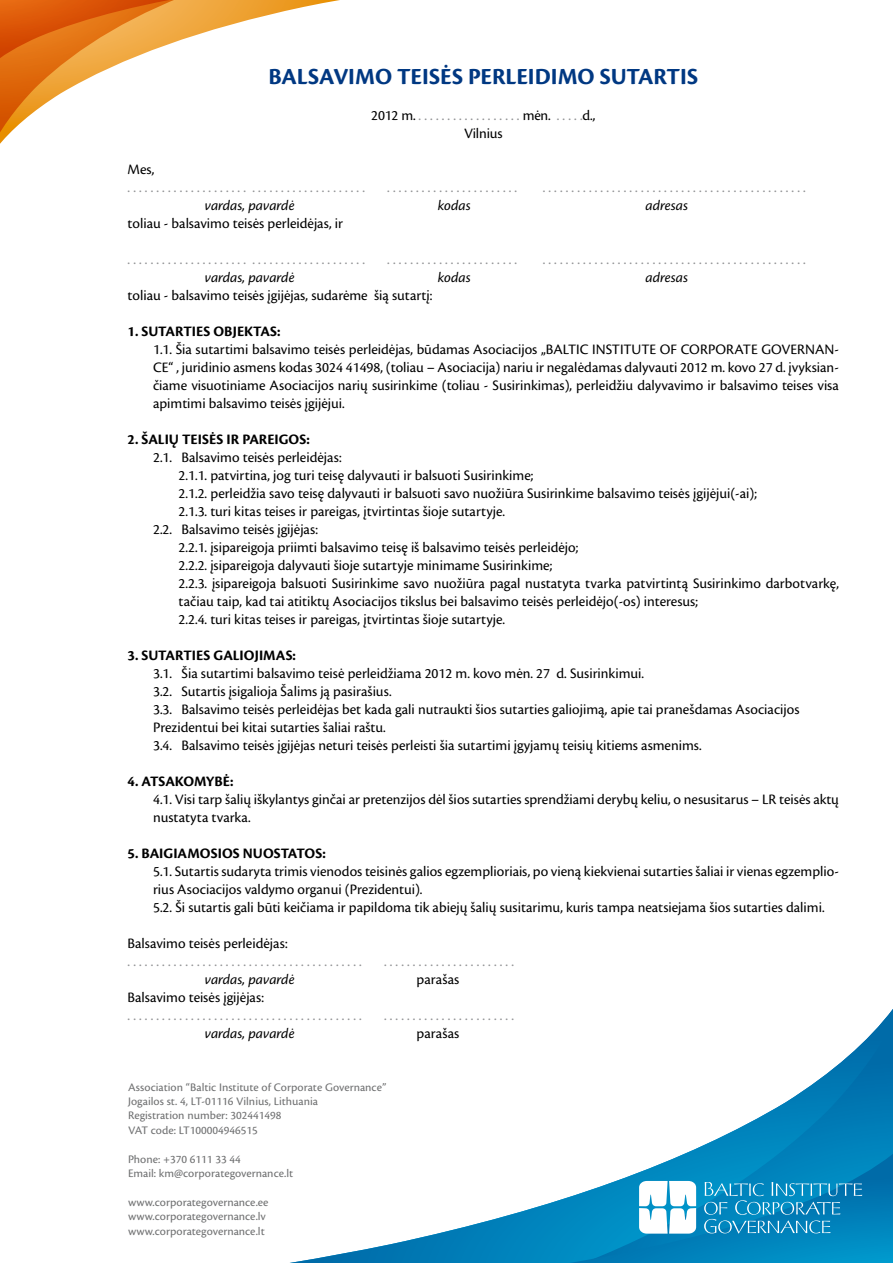
<style>
.page{position:relative;width:893px;height:1263px;background:#fff}
.page>*{position:absolute;margin:0;border:0;box-sizing:border-box;transform-origin:0 0}
.t1{font:700 24px "Cronos Pro";letter-spacing:-.005em;color:#003882}
.t2{font:15px/18px "Cronos Pro";color:#000}
.t3{font:15px/18px "Cronos Pro";letter-spacing:-.01em;color:#929395;text-align:center}
.t4{font:700 15px "Cronos Pro";color:#000}
.t5{font:italic 15px "Cronos Pro";letter-spacing:-.005em;color:#000}
.t6{font:12px/14.4px "Cronos Pro Capt";color:#707172}
.s1{color:#000}
</style>
<div class="page">
<svg style="left:0;top:98px;width:54px;height:46px"></svg>
<svg style="left:0;top:0;width:340px;height:98px"></svg>
<svg style="left:290px;top:1009px;width:603px;height:254px"></svg>
<svg style="left:583px;top:1023px;width:310px;height:131px"></svg>
<svg style="left:570px;top:1154px;width:323px;height:109px;background:#2c9ac9"></svg>
<h1 class="t1" style="left:268px;top:62px;width:431px">BALSAVIMO TEISĖS PERLEIDIMO SUTARTIS</h1>
<p class="t3" style="left:371px;top:106px;width:225px"><span class="s1">2012 m.</span> . . . . . . . . . . . . . . . . . . <span class="s1">mėn.</span> . . . . .<span class="s1">d.,<br>Vilnius</span></p>
<p class="t2" style="left:128px;top:160px;width:28px">Mes,</p>
<p class="t3" style="left:128px;top:178px;width:239px">. . . . . . . . . . . . . . . . . . . . . . . . . . . . . . . . . . . . . . . . .</p>
<p class="t3" style="left:387px;top:178px;width:131px">. . . . . . . . . . . . . . . . . . . . . . .</p>
<p class="t3" style="left:543px;top:178px;width:265px">. . . . . . . . . . . . . . . . . . . . . . . . . . . . . . . . . .. . . . . . . . . . . .</p>
<p class="t5" style="left:205px;top:196px;width:91px">vardas, pavardė</p>
<p class="t5" style="left:438px;top:196px;width:35px">kodas</p>
<p class="t5" style="left:645px;top:196px;width:44px">adresas</p>
<p class="t2" style="left:128px;top:214px;width:217px">toliau - balsavimo teisės perleidėjas, ir</p>
<p class="t3" style="left:128px;top:250px;width:239px">. . . . . . . . . . . . . . . . . . . . . . . . . . . . . . . . . . . . . . . . .</p>
<p class="t3" style="left:387px;top:250px;width:131px">. . . . . . . . . . . . . . . . . . . . . . .</p>
<p class="t3" style="left:543px;top:250px;width:265px">. . . . . . . . . . . . . . . . . . . . . . . . . . . . . . . . . .. . . . . . . . . . . .</p>
<p class="t5" style="left:205px;top:268px;width:91px">vardas, pavardė</p>
<p class="t5" style="left:438px;top:268px;width:35px">kodas</p>
<p class="t5" style="left:645px;top:268px;width:44px">adresas</p>
<p class="t2" style="left:128px;top:286px;width:306px">toliau - balsavimo teisės įgijėjas, sudarėme šią sutartį:</p>
<p class="t4" style="left:128px;top:322px;width:154px">1. SUTARTIES OBJEKTAS:</p>
<p class="t2" style="left:153px;top:340px;width:687px;text-align:justify">1.1. Šia sutartimi balsavimo teisės perleidėjas, būdamas Asociacijos „BALTIC INSTITUTE OF CORPORATE GOVERNAN-CE“ , juridinio asmens kodas 3024 41498, (toliau – Asociacija) nariu ir negalėdamas dalyvauti 2012 m. kovo 27 d. įvyksian&shy;čiame visuotiniame Asociacijos narių susirinkime (toliau - Susirinkimas), perleidžiu dalyvavimo ir balsavimo teises visa apimtimi balsavimo teisės įgijėjui.</p>
<p class="t4" style="left:128px;top:430px;width:184px">2. ŠALIŲ TEISĖS IR PAREIGOS:</p>
<p class="t2" style="left:153px;top:448px;width:190px">2.1. Balsavimo teisės perleidėjas:</p>
<p class="t2" style="left:179px;top:466px;width:356px">2.1.1. patvirtina, jog turi teisę dalyvauti ir balsuoti Susirinkime;</p>
<p class="t2" style="left:179px;top:484px;width:580px">2.1.2. perleidžia savo teisę dalyvauti ir balsuoti savo nuožiūra Susirinkime balsavimo teisės įgijėjui(-ai);</p>
<p class="t2" style="left:179px;top:502px;width:328px">2.1.3. turi kitas teises ir pareigas, įtvirtintas šioje sutartyje.</p>
<p class="t2" style="left:153px;top:520px;width:167px">2.2. Balsavimo teisės įgijėjas:</p>
<p class="t2" style="left:179px;top:538px;width:401px">2.2.1. įsipareigoja priimti balsavimo teisę iš balsavimo teisės perleidėjo;</p>
<p class="t2" style="left:179px;top:556px;width:375px">2.2.2. įsipareigoja dalyvauti šioje sutartyje minimame Susirinkime;</p>
<p class="t2" style="left:179px;top:574px;width:662px">2.2.3. įsipareigoja balsuoti Susirinkime savo nuožiūra pagal nustatyta tvarka patvirtintą Susirinkimo darbotvarkę,</p>
<p class="t2" style="left:179px;top:592px;width:521px">tačiau taip, kad tai atitiktų Asociacijos tikslus bei balsavimo teisės perleidėjo(-os) interesus;</p>
<p class="t2" style="left:179px;top:610px;width:328px">2.2.4. turi kitas teises ir pareigas, įtvirtintas šioje sutartyje.</p>
<p class="t4" style="left:128px;top:646px;width:170px">3. SUTARTIES GALIOJIMAS:</p>
<p class="t2" style="left:153px;top:664px;width:648px">3.1. Šia sutartimi balsavimo teisė perleidžiama 2012 m. kovo mėn. 27 d. Susirinkimui.<br>3.2. Sutartis įsigalioja Šalims ją pasirašius.<br>3.3. Balsavimo teisės perleidėjas bet kada gali nutraukti šios sutarties galiojimą, apie tai pranešdamas Asociacijos Prezidentui bei kitai sutarties šaliai raštu.<br>3.4. Balsavimo teisės įgijėjas neturi teisės perleisti šia sutartimi įgyjamų teisių kitiems asmenims.</p>
<p class="t4" style="left:128px;top:772px;width:107px">4. ATSAKOMYBĖ:</p>
<p class="t2" style="left:153px;top:790px;width:687px">4.1. Visi tarp šalių iškylantys ginčai ar pretenzijos dėl šios sutarties sprendžiami derybų keliu, o nesusitarus – LR teisės aktų nustatyta tvarka.</p>
<p class="t4" style="left:128px;top:844px;width:200px">5. BAIGIAMOSIOS NUOSTATOS:</p>
<p class="t2" style="left:153px;top:862px;width:687px">5.1. Sutartis sudaryta trimis vienodos teisinės galios egzemplioriais, po vieną kiekvienai sutarties šaliai ir vienas egzemplio&shy;rius Asociacijos valdymo organui (Prezidentui).<br>5.2. Ši sutartis gali būti keičiama ir papildoma tik abiejų šalių susitarimu, kuris tampa neatsiejama šios sutarties dalimi.</p>
<p class="t2" style="left:128px;top:934px;width:162px">Balsavimo teisės perleidėjas:</p>
<p class="t3" style="left:128px;top:952px;width:236px">. . . . . . . . . . . . . . . . . . . . . . . . . . . . . . . . . . . . . . . . .</p>
<p class="t3" style="left:384px;top:952px;width:131px">. . . . . . . . . . . . . . . . . . . . . . .</p>
<p class="t5" style="left:205px;top:970px;width:91px">vardas, pavardė</p>
<p class="t2" style="left:417px;top:970px;width:44px">parašas</p>
<p class="t2" style="left:128px;top:988px;width:138px">Balsavimo teisės įgijėjas:</p>
<p class="t3" style="left:128px;top:1006px;width:236px">. . . . . . . . . . . . . . . . . . . . . . . . . . . . . . . . . . . . . . . . .</p>
<p class="t3" style="left:384px;top:1006px;width:131px">. . . . . . . . . . . . . . . . . . . . . . .</p>
<p class="t5" style="left:205px;top:1024px;width:91px">vardas, pavardė</p>
<p class="t2" style="left:417px;top:1024px;width:44px">parašas</p>
<p class="t6" style="left:128px;top:1080px;width:260px">Association “Baltic Institute of Corporate Governance” Jogailos st. 4, LT-01116 Vilnius, Lithuania<br>Registration number: 302441498<br>VAT code: LT100004946515</p>
<p class="t6" style="left:128px;top:1152px;width:167px">Phone: +370 6111 33 44<br>Email: km@corporategovernance.lt</p>
<p class="t6" style="left:128px;top:1195px;width:142px">www.corporategovernance.ee www.corporategovernance.lv www.corporategovernance.lt</p>
</div>
